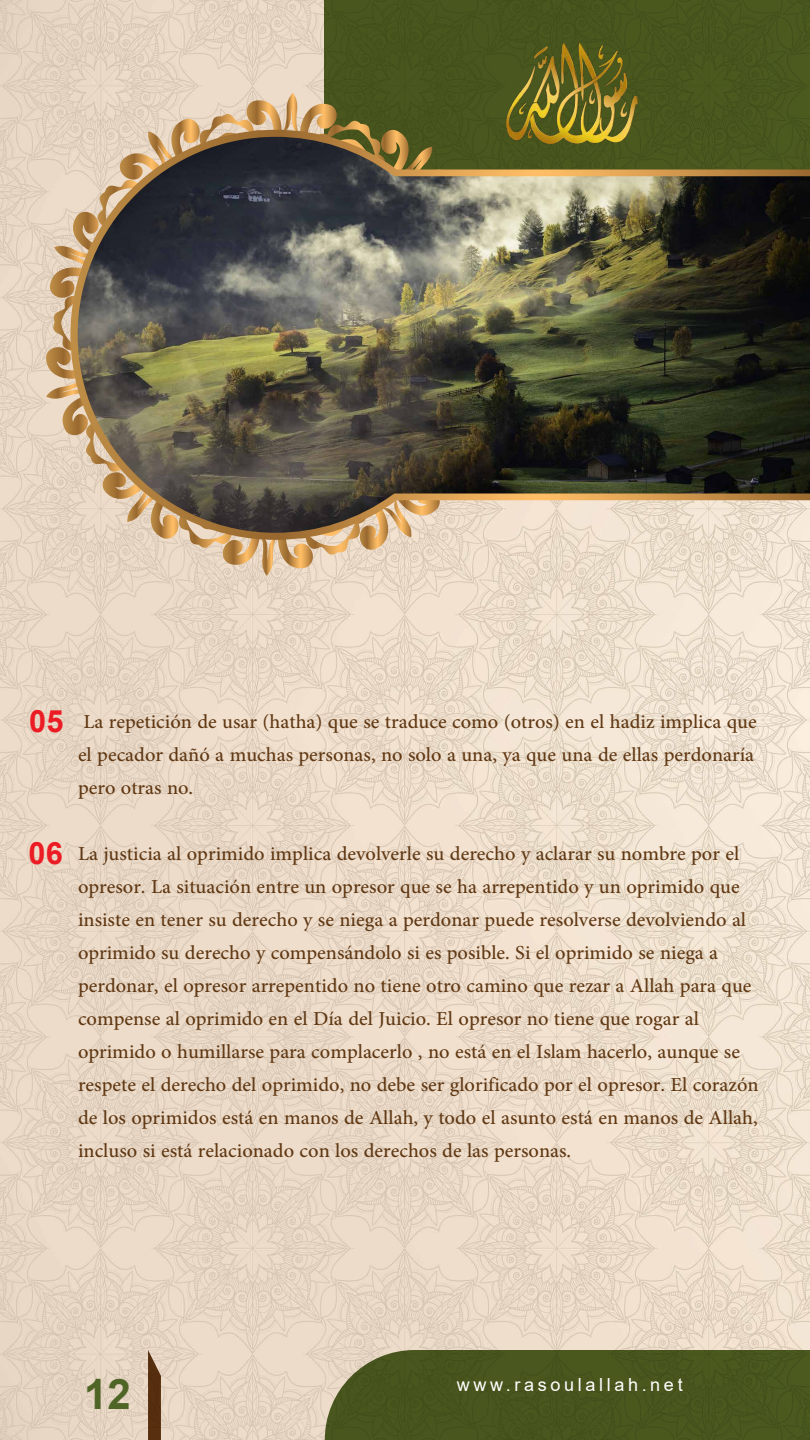
<style>
.page{position:relative;width:810px;height:1440px;background:#fff}
.page>*{position:absolute;margin:0;border:0;box-sizing:border-box;transform-origin:0 0}
.t1{font:700 42px "Arial";color:#4f6526}
.t2{font:700 30.75px "Arial";color:#ec1c24}
.t3{font:700 27.75px/33px "Adobe Arabic";color:#603813;text-align:justify}
.t4{font:18.08px "Arial";letter-spacing:.2em;color:#fff}
</style>
<div class="page">
<img style="left:0;top:0;width:810px;height:1440px">
<div style="left:325px;top:0;width:485px;height:247px;background:#48561d"></div>
<svg style="left:46px;top:93px;width:468px;height:483px"></svg>
<svg style="left:70px;top:130px;width:327px;height:410px;background:#cbad85"></svg>
<img style="left:78px;top:137px;width:732px;height:396px">
<img style="left:506px;top:42px;width:131px;height:101px">
<svg style="left:148px;top:1350px;width:13px;height:90px"></svg>
<div style="left:325px;top:1350px;width:485px;height:90px;background:#49561d"></div>
<p class="t2" style="left:29px;top:700px;width:36px">05</p>
<p class="t3" style="left:78px;top:702px;width:680px">La repetición de usar (hatha) que se traduce como (otros) en el hadiz implica que el pecador dañó a muchas personas, no solo a una, ya que una de ellas perdonaría pero otras no.</p>
<p class="t2" style="left:29px;top:831px;width:36px">06</p>
<p class="t3" style="left:78px;top:834px;width:682px;text-align:left">La justicia al oprimido implica devolverle su derecho y aclarar su nombre por el opresor. La situación entre un opresor que se ha arrepentido y un oprimido que insiste en tener su derecho y se niega a perdonar puede resolverse devolviendo al oprimido su derecho y compensándolo si es posible. Si el oprimido se niega a perdonar, el opresor arrepentido no tiene otro camino que rezar a Allah para que compense al oprimido en el Día del Juicio. El opresor no tiene que rogar al oprimido o humillarse para complacerlo , no está en el Islam hacerlo, aunque se respete el derecho del oprimido, no debe ser glorificado por el opresor. El corazón de los oprimidos está en manos de Allah, y todo el asunto está en manos de Allah, incluso si está relacionado con los derechos de las personas.</p>
<h1 class="t1" style="left:84px;top:1365px;width:48px">12</h1>
<p class="t4" style="left:457px;top:1372px;width:227px">www.rasoulallah.net</p>
</div>
